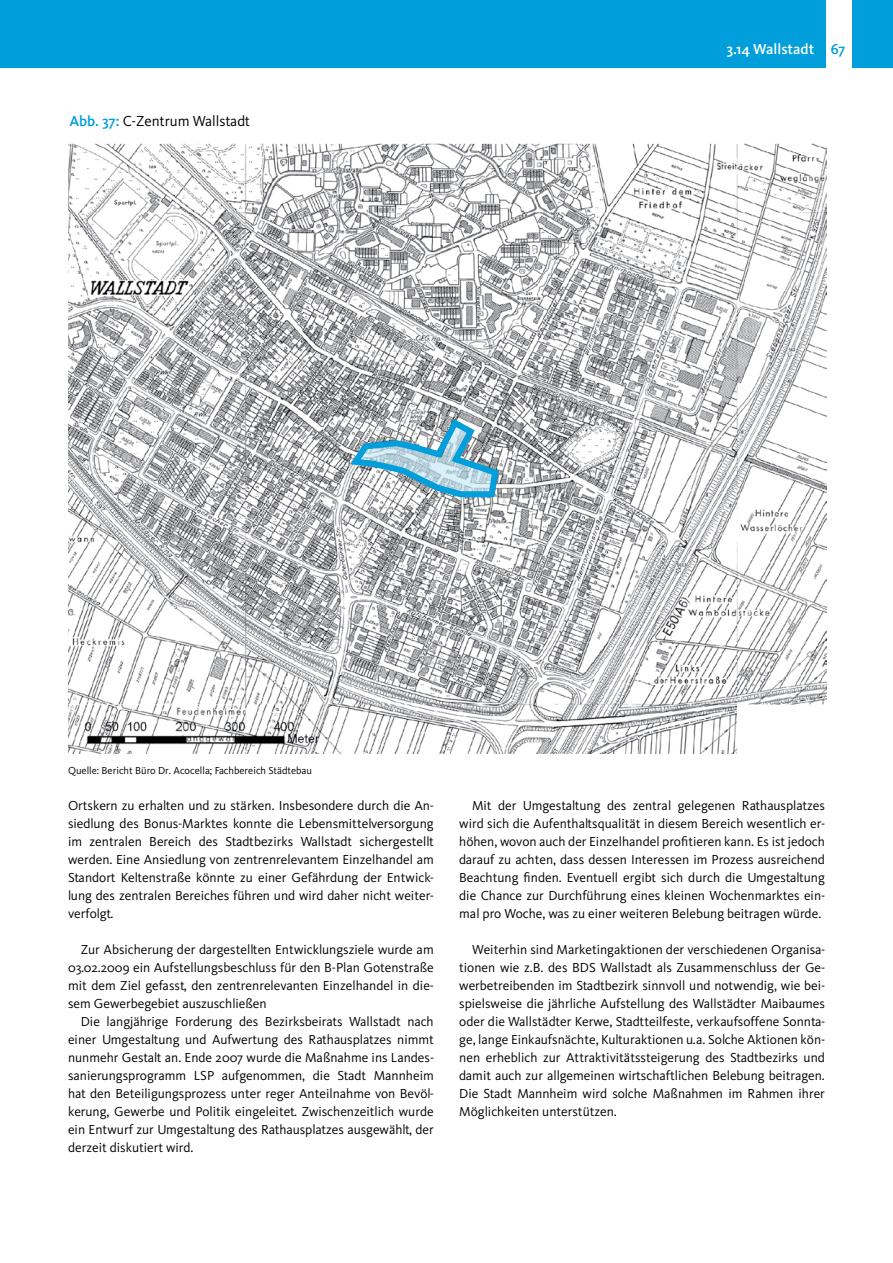
<style>
.page{position:relative;width:893px;height:1263px;background:#fff}
.page>*{position:absolute;margin:0;border:0;box-sizing:border-box;transform-origin:0 0}
.t1{font:15px "Kievit";color:#000}
.t2{font:500 15px "Kievit";color:#fff}
.t3{font:13.5px/18px "Kievit";color:#000;text-align:justify}
.t4{font:10.5px "Kievit";color:#000}
.s1{font-weight:500;color:#009edb}
.s2{color:#009edb}
</style>
<div class="page">
<div style="left:0;top:0;width:825px;height:67px;background:#009edb"></div>
<div style="left:852px;top:0;width:41px;height:67px;background:#009edb"></div>
<img style="left:68px;top:143px;width:758px;height:610px">
<svg style="left:345px;top:415px;width:157px;height:85px"></svg>
<p class="t1" style="left:69px;top:113px;width:182px"><span class="s1">Abb. 37:</span> C-Zentrum Wallstadt</p>
<p class="t2" style="left:727px;top:40px;width:120px">3.14 Wallstadt <span class="s2">67</span></p>
<p class="t4" style="left:68px;top:765px;width:245px">Quelle: Bericht Büro Dr. Acocella; Fachbereich Städtebau</p>
<p class="t3" style="left:68px;top:797px;width:368px">Ortskern zu erhalten und zu stärken. Insbesondere durch die An&shy;siedlung des Bonus-Marktes konnte die Lebensmittelversorgung im zentralen Bereich des Stadtbezirks Wallstadt sichergestellt werden. Eine Ansiedlung von zentrenrelevantem Einzelhandel am Standort Keltenstraße könnte zu einer Gefährdung der Entwick&shy;lung des zentralen Bereiches führen und wird daher nicht weiter&shy;verfolgt.</p>
<p class="t3" style="left:68px;top:941px;width:368px;text-indent:13px">Zur Absicherung der dargestellten Entwicklungsziele wurde am 03.02.2009 ein Aufstellungsbeschluss für den B-Plan Gotenstraße mit dem Ziel gefasst, den zentrenrelevanten Einzelhandel in die&shy;sem Gewerbegebiet auszuschließen</p>
<p class="t3" style="left:68px;top:1013px;width:368px;text-indent:13px">Die langjährige Forderung des Bezirksbeirats Wallstadt nach einer Umgestaltung und Aufwertung des Rathausplatzes nimmt nunmehr Gestalt an. Ende 2007 wurde die Maßnahme ins Landes&shy;sanierungsprogramm LSP aufgenommen, die Stadt Mannheim hat den Beteiligungsprozess unter reger Anteilnahme von Bevöl&shy;kerung, Gewerbe und Politik eingeleitet. Zwischenzeitlich wurde ein Entwurf zur Umgestaltung des Rathausplatzes ausgewählt, der derzeit diskutiert wird.</p>
<p class="t3" style="left:459px;top:797px;width:368px;text-indent:13px">Mit der Umgestaltung des zentral gelegenen Rathausplatzes wird sich die Aufenthaltsqualität in diesem Bereich wesentlich er&shy;höhen, wovon auch der Einzelhandel profitieren kann. Es ist jedoch darauf zu achten, dass dessen Interessen im Prozess ausreichend Beachtung finden. Eventuell ergibt sich durch die Umgestaltung die Chance zur Durchführung eines kleinen Wochenmarktes ein&shy;mal pro Woche, was zu einer weiteren Belebung beitragen würde.</p>
<p class="t3" style="left:459px;top:941px;width:368px;text-indent:13px">Weiterhin sind Marketingaktionen der verschiedenen Organisa&shy;tionen wie z.B. des BDS Wallstadt als Zusammenschluss der Ge&shy;werbetreibenden im Stadtbezirk sinnvoll und notwendig, wie bei&shy;spielsweise die jährliche Aufstellung des Wallstädter Maibaumes oder die Wallstädter Kerwe, Stadtteilfeste, verkaufsoffene Sonnta&shy;ge, lange Einkaufsnächte, Kulturaktionen u.a. Solche Aktionen kön&shy;nen erheblich zur Attraktivitätssteigerung des Stadtbezirks und damit auch zur allgemeinen wirtschaftlichen Belebung beitragen.<br>Die Stadt Mannheim wird solche Maßnahmen im Rahmen ihrer Möglichkeiten unterstützen.</p>
</div>
